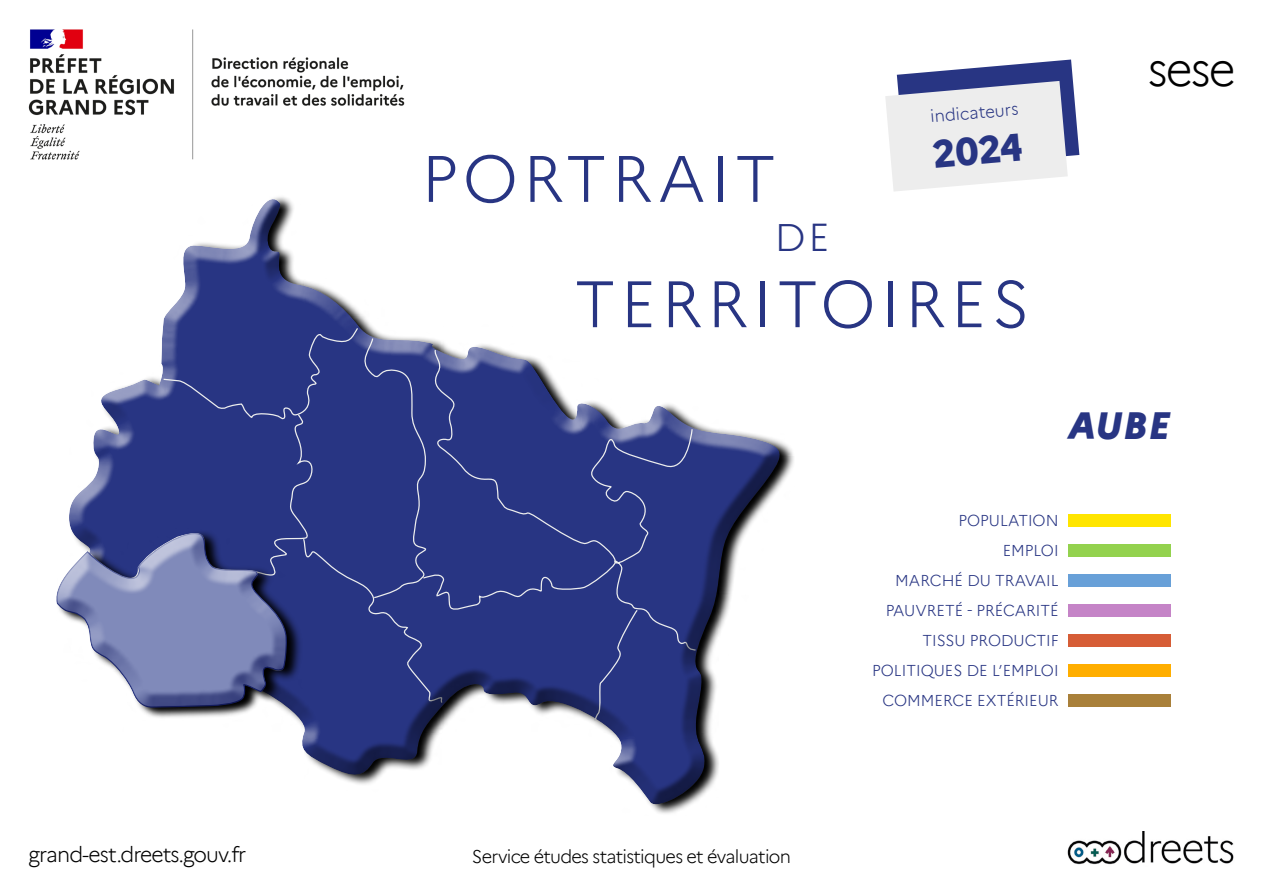
<style>
.page{position:relative;width:1263px;height:893px;background:#fff}
.page>*{position:absolute;margin:0;border:0;box-sizing:border-box;transform-origin:0 0}
.t1{font:300 65.55px "Marianne";letter-spacing:.075em;color:#283583}
.t2{font:300 46.35px "Marianne";color:#000}
.t3{font:300 38.4px "Marianne";color:#283583}
.t4{font:800 38.25px "Marianne";color:#283583}
.t5{font:italic 800 37.5px "Marianne";color:#283583}
.t6{font:300 21px "Marianne";color:#000}
.t7{font:300 18px "Marianne";color:#000}
.t8{font:300 16.5px "Marianne";color:#283583}
.t9{font:300 15.6px/30px "Marianne";color:#283583;text-align:right}
</style>
<div class="page">
<img style="left:28px;top:29px;width:377px;height:131px">
<div style="left:45px;top:193px;width:753px;height:620px;background:#45474a;opacity:.92"></div>
<div style="left:1068px;top:514px;width:102px;height:13px;background:#ffe500"></div>
<div style="left:1068px;top:544px;width:102px;height:13px;background:#93d24e"></div>
<div style="left:1068px;top:574px;width:102px;height:13px;background:#68a0d8"></div>
<div style="left:1068px;top:664px;width:102px;height:12px;background:#ffae00"></div>
<div style="left:1068px;top:634px;width:102px;height:13px;background:#d65d36"></div>
<div style="left:1068px;top:604px;width:102px;height:13px;background:#c584c7"></div>
<div style="left:1068px;top:694px;width:102px;height:12px;background:#a9803a"></div>
<img style="left:1067px;top:832px;width:167px;height:33px">
<svg style="left:55px;top:327px;width:392px;height:382px;background:#485395"></svg>
<div style="left:38px;top:520px;width:255px;height:181px;background:#ededed;opacity:.92"></div>
<div style="left:42px;top:527px;width:263px;height:193px;background:#283583;opacity:.91"></div>
<svg style="left:885px;top:60px;width:194px;height:131px"></svg>
<h3 class="t6" style="left:28px;top:838px;width:219px">GRAND-EST.DREETS.GOUV.FR</h3>
<h1 class="t1" style="left:421px;top:128px;width:356px">PORTRAIT</h1>
<p class="t8" style="left:929px;top:104px;width:92px;rotate:-5deg">INDICATE URS</p>
<h3 class="t4" style="left:930px;top:125px;width:91px;rotate:-5deg">2024</h3>
<h3 class="t3" style="left:775px;top:207px;width:56px">DE</h3>
<h1 class="t1" style="left:574px;top:253px;width:457px">TERRITOIRES</h1>
<h2 class="t2" style="left:1148px;top:34px;width:90px">SESE</h2>
<h3 class="t5" style="left:1068px;top:397px;width:103px">AUBE</h3>
<p class="t9" style="left:872px;top:504px;width:188px">POPULATION<br>EMPLOI<br>MARCHÉ DU TRAVAIL<br>PAUVRETÉ - PRÉCARITÉ<br>TISSU PRODUCTIF<br>POLITIQUES DE L’EMPLOI<br>COMMERCE EXTÉRIEUR</p>
<p class="t7" style="left:472px;top:843px;width:321px">SERVICE ÉTUDES STATISTIQUES ET ÉVALUATION</p>
</div>
